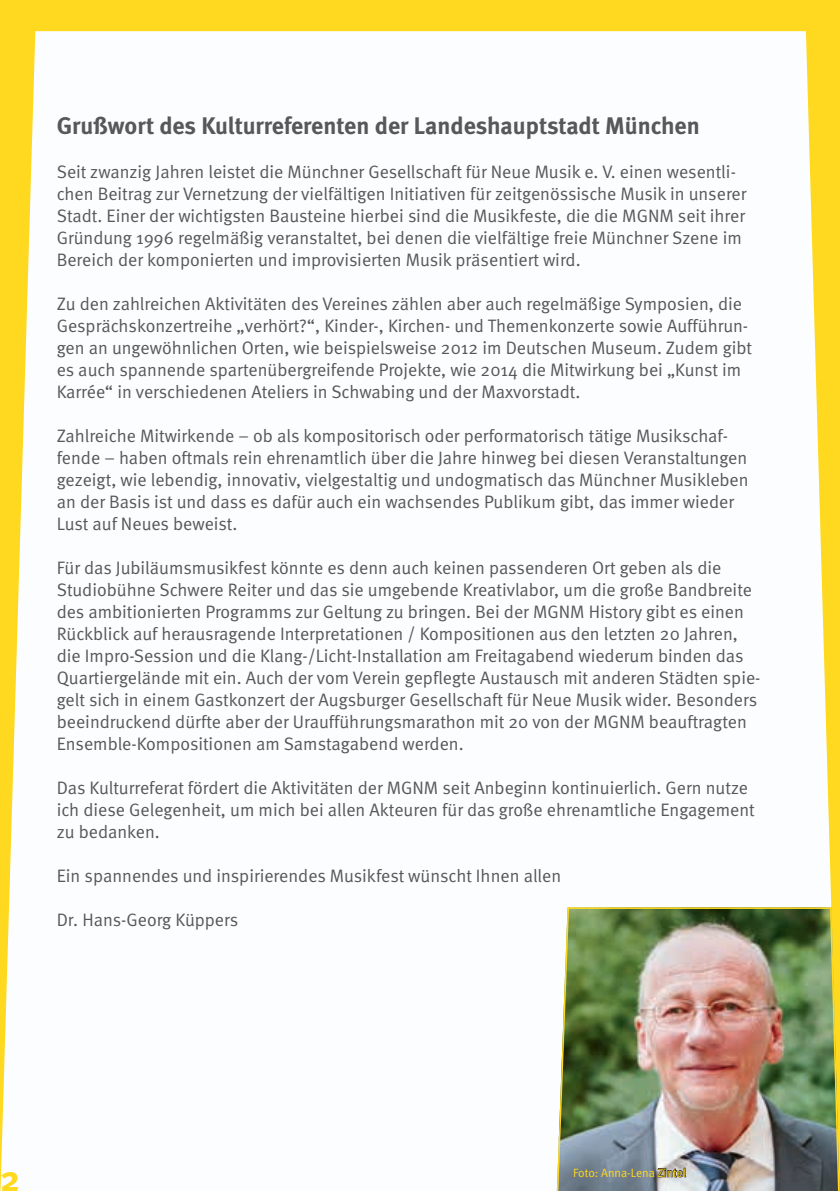
<style>
.page{position:relative;width:840px;height:1191px;background:#fff}
.page>*{position:absolute;margin:0;border:0;box-sizing:border-box;transform-origin:0 0}
.t1{font:700 36px "Meta";color:#ffd91f}
.t2{font:700 24px "Meta";color:#57585a}
.t3{font:18px/22px "Meta Normal";color:#57585a}
.t4{font:12px "Meta Normal";letter-spacing:-.005em;color:#ffd91f}
</style>
<div class="page">
<div style="left:0;top:0;width:839px;height:1191px;background:#ffd91f"></div>
<div style="left:0;top:31px;width:832px;height:1160px;background:#fbfdfe"></div>
<img style="left:555px;top:906px;width:284px;height:285px">
<svg style="left:657px;top:1168px;width:29px;height:9px"></svg>
<h2 class="t2" style="left:57px;top:111px;width:644px">Grußwort des Kulturreferenten der Landeshauptstadt München</h2>
<p class="t3" style="left:57px;top:161px;width:690px">Seit zwanzig Jahren leistet die Münchner Gesellschaft für Neue Musik e. V. einen wesentli&shy;chen Beitrag zur Vernetzung der vielfältigen Initiativen für zeitgenössische Musik in unserer Stadt. Einer der wichtigsten Bausteine hierbei sind die Musikfeste, die die MGNM seit ihrer Gründung 1996 regelmäßig veranstaltet, bei denen die vielfältige freie Münchner Szene im Bereich der komponierten und improvisierten Musik präsentiert wird.</p>
<p class="t3" style="left:57px;top:293px;width:696px">Zu den zahlreichen Aktivitäten des Vereines zählen aber auch regelmäßige Symposien, die Gesprächskonzertreihe „verhört?“, Kinder-, Kirchen- und Themenkonzerte sowie Aufführun&shy;gen an ungewöhnlichen Orten, wie beispielsweise 2012 im Deutschen Museum. Zudem gibt es auch spannende spartenübergreifende Projekte, wie 2014 die Mitwirkung bei „Kunst im Karrée“ in verschiedenen Ateliers in Schwabing und der Maxvorstadt.</p>
<p class="t3" style="left:57px;top:424px;width:693px">Zahlreiche Mitwirkende – ob als kompositorisch oder performatorisch tätige Musikschaf&shy;fende – haben oftmals rein ehrenamtlich über die Jahre hinweg bei diesen Veranstaltungen gezeigt, wie lebendig, innovativ, vielgestaltig und undogmatisch das Münchner Musikleben an der Basis ist und dass es dafür auch ein wachsendes Publikum gibt, das immer wieder Lust auf Neues beweist.</p>
<p class="t3" style="left:57px;top:556px;width:704px">Für das Jubiläumsmusikfest könnte es denn auch keinen passenderen Ort geben als die Studiobühne Schwere Reiter und das sie umgebende Kreativlabor, um die große Bandbreite des ambitionierten Programms zur Geltung zu bringen. Bei der MGNM History gibt es einen Rückblick auf herausragende Interpretationen / Kompositionen aus den letzten 20 Jahren, die Impro-Session und die Klang-/Licht-Installation am Freitagabend wiederum binden das Quartiergelände mit ein. Auch der vom Verein gepflegte Austausch mit anderen Städten spie&shy;gelt sich in einem Gastkonzert der Augsburger Gesellschaft für Neue Musik wider. Besonders beeindruckend dürfte aber der Uraufführungsmarathon mit 20 von der MGNM beauftragten Ensemble-Kompositionen am Samstagabend werden.</p>
<p class="t3" style="left:57px;top:776px;width:699px">Das Kulturreferat fördert die Aktivitäten der MGNM seit Anbeginn kontinuierlich. Gern nutze ich diese Gelegenheit, um mich bei allen Akteuren für das große ehrenamtliche Engagement zu bedanken.</p>
<p class="t3" style="left:57px;top:864px;width:505px">Ein spannendes und inspirierendes Musikfest wünscht Ihnen allen</p>
<p class="t3" style="left:57px;top:908px;width:183px">Dr. Hans-Georg Küppers</p>
<h1 class="t1" style="left:0;top:1157px;width:22px">2</h1>
<p class="t4" style="left:573px;top:1165px;width:114px">Foto: Anna-Lena Zintel</p>
</div>
